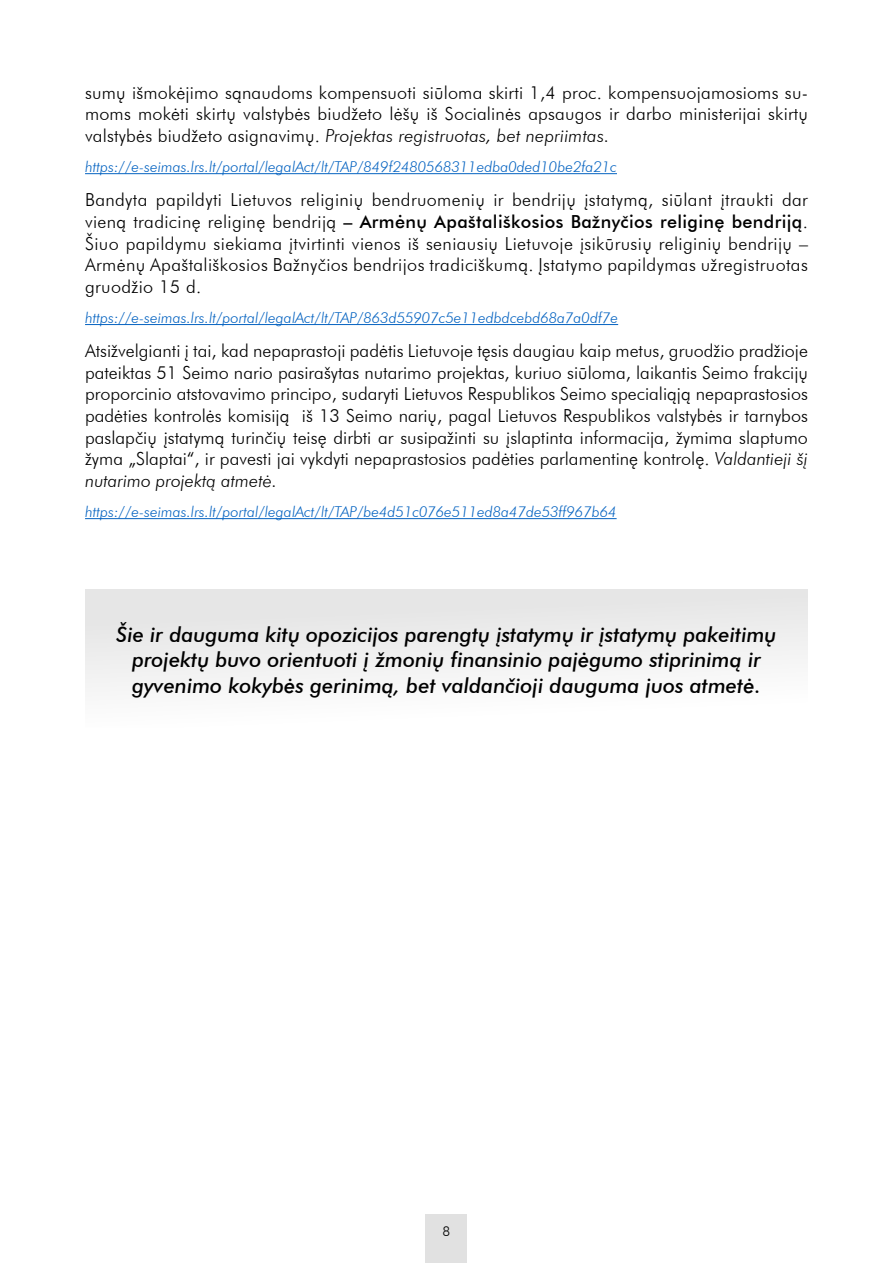
<style>
.page{position:relative;width:893px;height:1263px;background:#fff}
.page>*{position:absolute;margin:0;border:0;box-sizing:border-box;transform-origin:0 0}
.t1{font:italic 21px/25.2px "MC Futura Bold";color:#000;text-align:center}
.t2{font:18px/21.6px "MC Futura";letter-spacing:.01em;color:#000;text-align:justify}
.t3{font:18px "MC Futura Italic";letter-spacing:.01em;color:#000}
.t4{font:18px "MC Futura Bold";letter-spacing:.02em;color:#000}
.t5{font:15px "MC Futura Italic";color:#0563c1}
.t6{font:13.5px "MC Futura";color:#000}
.s1{font-family:"MC Futura"}
.s2{font-family:"MC Futura Italic"}
</style>
<div class="page">
<div style="left:425px;top:1214px;width:42px;height:49px;background:#e1e1e1"></div>
<div style="left:85px;top:589px;width:723px;height:138px;background:linear-gradient(to right,#efefef,#f4f4f4)"></div>
<hr style="left:85px;top:173px;width:532px;height:1px;background:#0563c1">
<hr style="left:85px;top:324px;width:533px;height:1px;background:#0563c1">
<hr style="left:85px;top:518px;width:532px;height:1px;background:#0563c1">
<p class="t2" style="left:85px;top:81px;width:724px">sumų išmokėjimo sąnaudoms kompensuoti siūloma skirti 1,4 proc. kompensuojamosioms su&shy;moms mokėti skirtų valstybės biudžeto lėšų iš Socialinės apsaugos ir darbo ministerijai skirtų</p>
<p class="t3" style="left:85px;top:125px;width:526px"><span class="s1">valstybės biudžeto asignavimų.</span> Projektas registruotas, bet nepriimtas.</p>
<p class="t5" style="left:85px;top:158px;width:533px">https://e-seimas.lrs.lt/portal/legalAct/lt/TAP/849f2480568311edba0ded10be2fa21c</p>
<p class="t2" style="left:85px;top:189px;width:724px">Bandyta papildyti Lietuvos religinių bendruomenių ir bendrijų įstatymą, siūlant įtraukti dar</p>
<p class="t4" style="left:85px;top:211px;width:724px"><span class="s1">vieną tradicinę religinę bendriją</span> – Armėnų Apaštališkosios Bažnyčios religinę bendriją<span class="s1">.</span></p>
<p class="t2" style="left:85px;top:232px;width:724px">Šiuo papildymu siekiama įtvirtinti vienos iš seniausių Lietuvoje įsikūrusių religinių bendrijų – Armėnų Apaštališkosios Bažnyčios bendrijos tradiciškumą. Įstatymo papildymas užregistruotas gruodžio 15 d.</p>
<p class="t5" style="left:85px;top:308px;width:535px">https://e-seimas.lrs.lt/portal/legalAct/lt/TAP/863d55907c5e11edbdcebd68a7a0df7e</p>
<p class="t2" style="left:85px;top:340px;width:724px">Atsižvelgianti į tai, kad nepaprastoji padėtis Lietuvoje tęsis daugiau kaip metus, gruodžio pradžioje pateiktas 51 Seimo nario pasirašytas nutarimo projektas, kuriuo siūloma, laikantis Seimo frakcijų proporcinio atstovavimo principo, sudaryti Lietuvos Respublikos Seimo specialiąją nepaprastosios padėties kontrolės komisiją iš 13 Seimo narių, pagal Lietuvos Respublikos valstybės ir tarnybos paslapčių įstatymą turinčių teisę dirbti ar susipažinti su įslaptinta informacija, žymima slaptumo žyma „Slaptai“, ir pavesti jai vykdyti nepaprastosios padėties parlamentinę kontrolę. <span class="s2">Valdantieji šį</span></p>
<p class="t3" style="left:85px;top:470px;width:193px">nutarimo projektą atmetė.</p>
<p class="t5" style="left:85px;top:503px;width:533px">https://e-seimas.lrs.lt/portal/legalAct/lt/TAP/be4d51c076e511ed8a47de53ff967b64</p>
<p class="t1" style="left:116px;top:622px;width:662px">Šie ir dauguma kitų opozicijos parengtų įstatymų ir įstatymų pakeitimų projektų buvo orientuoti į žmonių finansinio pajėgumo stiprinimą ir gyvenimo kokybės gerinimą, bet valdančioji dauguma juos atmetė.</p>
<p class="t6" style="left:443px;top:1223px;width:9px">8</p>
</div>
